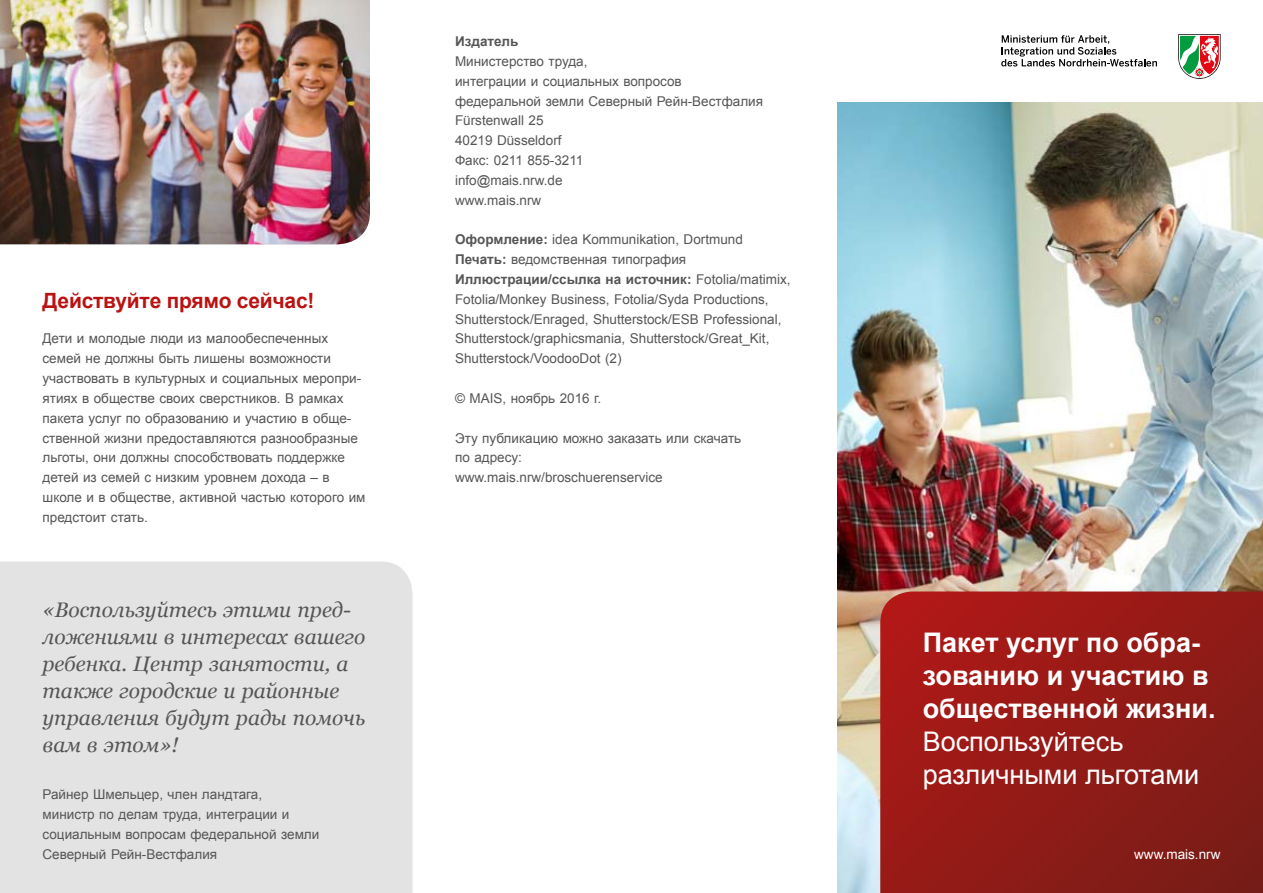
<style>
.page{position:relative;width:1263px;height:893px;background:#fff}
.page>*{position:absolute;margin:0;border:0;box-sizing:border-box;transform-origin:0 0}
.titelheadline_RUS{font:700 27px/33px "Arial";color:#fff}
.titelheadline_RUS-2{font:27px/33px "Arial";color:#fff}
.zitate_RUS{font:italic 21px/27px "Georgia";color:#565656}
.absatzheadline_RUS{font:700 21px "Arial";letter-spacing:-.01em;color:#ba1211}
.bodytext_RUS{font:13.5px/19.8px "Arial";color:#565656}
.bodytext_RUS-2{font:13.5px "Arial";color:#fff}
.bodytext_RUS-3{font:700 13.5px "Arial";color:#565656}
.s1{font-weight:700}
</style>
<div class="page">
<img style="left:838px;top:102px;width:425px;height:791px">
<svg style="left:880px;top:591px;width:383px;height:302px"></svg>
<div style="left:0;top:561px;width:412px;height:332px;background:#e3e3e3"></div>
<img style="left:0;top:0;width:370px;height:244px">
<svg style="left:1178px;top:34px;width:42px;height:45px"></svg>
<svg style="left:1001px;top:35px;width:156px;height:31px"></svg>
<h2 class="absatzheadline_RUS" style="left:43px;top:287px;width:273px">Действуйте прямо сейчас!</h2>
<p class="bodytext_RUS" style="left:43px;top:329px;width:325px">Дети и молодые люди из малообеспеченных семей не должны быть лишены возможности участвовать в культурных и социальных меропри&shy;ятиях в обществе своих сверстников. В рамках пакета услуг по образованию и участию в обще&shy;ственной жизни предоставляются разнообразные льготы, они должны способствовать поддержке детей из семей с низким уровнем дохода – в школе и в обществе, активной частью которого им предстоит стать.</p>
<p class="zitate_RUS" style="left:43px;top:595px;width:325px">«Воспользуйтесь этими пред&shy;ложениями в интересах вашего ребенка. Центр занятости, а также городские и районные управления будут рады помочь вам в этом»!</p>
<p class="bodytext_RUS" style="left:43px;top:785px;width:221px">Райнер Шмельцер, член ландтага,</p>
<p class="bodytext_RUS" style="left:43px;top:805px;width:278px">министр по делам труда, интеграции и социальным вопросам федеральной земли</p>
<p class="bodytext_RUS" style="left:43px;top:844px;width:176px">Северный Рейн-Вестфалия</p>
<p class="bodytext_RUS-3" style="left:455px;top:32px;width:65px">Издатель</p>
<p class="bodytext_RUS" style="left:455px;top:51px;width:134px">Министерство труда,</p>
<p class="bodytext_RUS" style="left:455px;top:71px;width:228px">интеграции и социальных вопросов</p>
<p class="bodytext_RUS" style="left:455px;top:91px;width:310px">федеральной земли Северный Рейн-Вестфалия</p>
<p class="bodytext_RUS" style="left:455px;top:111px;width:90px">Fürstenwall 25</p>
<p class="bodytext_RUS" style="left:455px;top:131px;width:108px">40219 Düsseldorf</p>
<p class="bodytext_RUS" style="left:455px;top:150px;width:130px">Факс: 0211 855-3211</p>
<p class="bodytext_RUS" style="left:455px;top:170px;width:109px">info@mais.nrw.de</p>
<p class="bodytext_RUS" style="left:455px;top:190px;width:88px">www.mais.nrw</p>
<p class="bodytext_RUS" style="left:455px;top:230px;width:289px"><span class="s1">Оформление:</span> idea Kommunikation, Dortmund</p>
<p class="bodytext_RUS" style="left:455px;top:250px;width:233px"><span class="s1">Печать:</span> ведомственная типография</p>
<p class="bodytext_RUS" style="left:455px;top:269px;width:337px"><span class="s1">Иллюстрации/ссылка на источник:</span> Fotolia/matimix, Fotolia/Monkey Business, Fotolia/Syda Productions, Shutterstock/Enraged, Shutterstock/ESB Professional, Shutterstock/graphicsmania, Shutterstock/Great_Kit, Shutterstock/VoodooDot (2)</p>
<p class="bodytext_RUS" style="left:455px;top:388px;width:148px">© MAIS, ноябрь 2016 г.</p>
<p class="bodytext_RUS" style="left:455px;top:428px;width:288px">Эту публикацию можно заказать или скачать по адресу:</p>
<p class="bodytext_RUS" style="left:455px;top:468px;width:209px">www.mais.nrw/broschuerenservice</p>
<p class="titelheadline_RUS" style="left:923px;top:627px;width:294px">Пакет услуг по обра&shy;зованию и участию в общественной жизни.</p>
<p class="titelheadline_RUS-2" style="left:923px;top:725px;width:278px">Воспользуйтесь различными льготами</p>
<p class="bodytext_RUS-2" style="left:1134px;top:845px;width:88px">www.mais.nrw</p>
</div>
